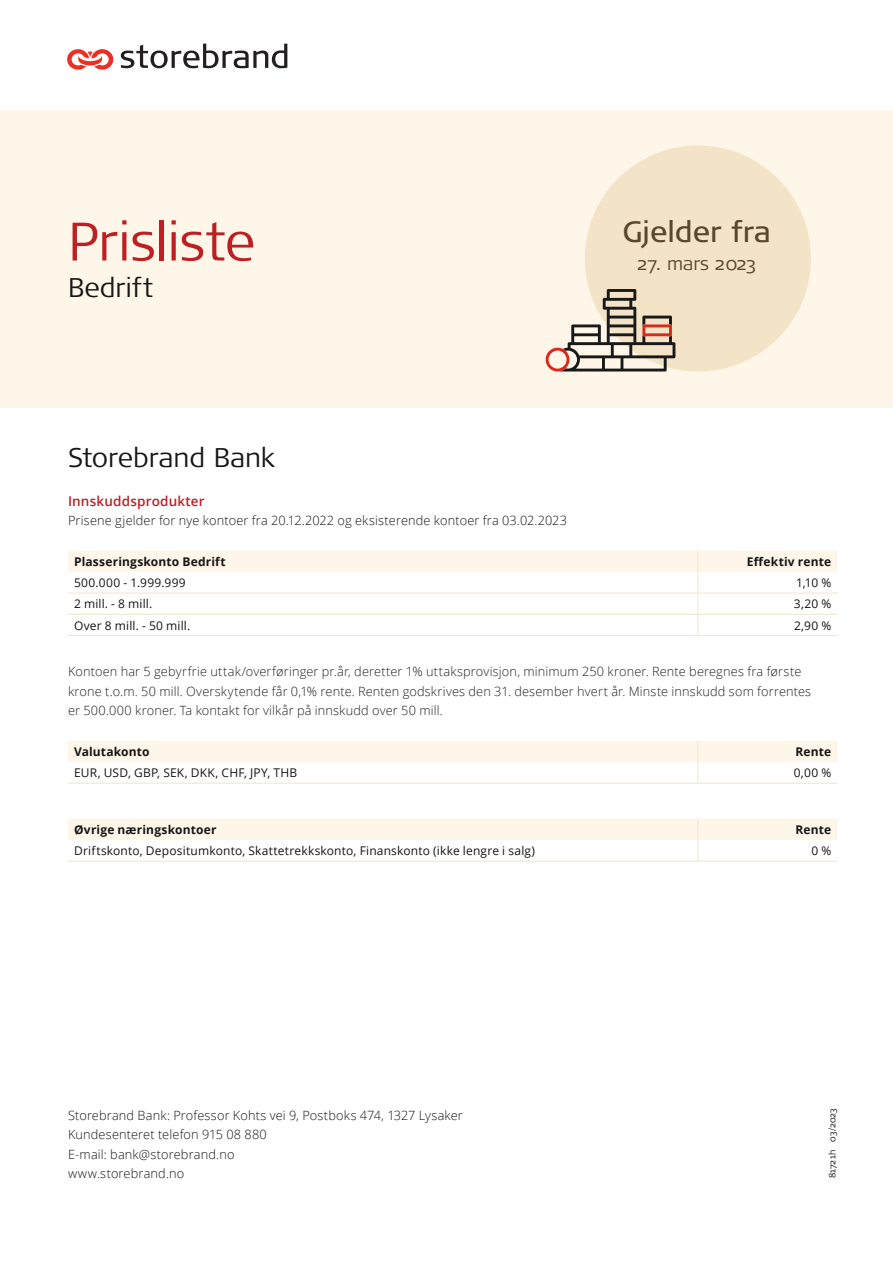
<style>
.page{position:relative;width:893px;height:1263px;background:#fff}
.page>*{position:absolute;margin:0;border:0;box-sizing:border-box;transform-origin:0 0}
.Hovedtittel_mørk_rød{font:300 54px "Signa OT";letter-spacing:-.015em;color:#be1f24}
.t1{font:29.4px "Signa OT";color:#5a462b}
.Undertittel_18_24{font:300 27px "Signa OT";letter-spacing:-.005em;color:#161616}
.t2{font:300 18.75px "Signa OT";color:#5a462b}
.Mellomtittel_1_mørk{font:600 13.5px "Open Sans";letter-spacing:.015em;color:#be1f24}
.Innholdsfortegnelse{font:300 12.75px/19.5px "Open Sans";letter-spacing:.015em;color:#231f20}
.Brødtekst_8_5_13{font:300 12.75px "Open Sans";letter-spacing:.01em;color:#161616}
.Tabell_-_innhold_cel{font:12px "Open Sans";letter-spacing:.015em;color:#161516}
.Tabell_-_overskrift{font:700 12px "Open Sans";letter-spacing:.015em;color:#161516}
.Blankettnummer{font:300 9px "Signa OT";letter-spacing:-.01em;color:#161516}
</style>
<div class="page">
<div style="left:0;top:111px;width:893px;height:297px;background:#fef6e8"></div>
<hr style="left:68px;top:635px;width:630px;height:1px;background:#f4e4c7">
<hr style="left:698px;top:635px;width:139px;height:1px;background:#f4e4c7">
<svg style="left:68px;top:550px;width:769px;height:85px"></svg>
<hr style="left:68px;top:783px;width:630px;height:1px;background:#f4e4c7">
<hr style="left:698px;top:783px;width:139px;height:1px;background:#f4e4c7">
<svg style="left:68px;top:741px;width:769px;height:42px"></svg>
<hr style="left:68px;top:861px;width:630px;height:1px;background:#f4e4c7">
<hr style="left:698px;top:861px;width:139px;height:1px;background:#f4e4c7">
<svg style="left:68px;top:819px;width:769px;height:42px"></svg>
<div style="left:585px;top:145px;width:226px;height:227px;background:#f4e4c7;border-radius:50%"></div>
<svg style="left:546px;top:289px;width:129px;height:82px"></svg>
<svg style="left:67px;top:49px;width:47px;height:21px"></svg>
<svg style="left:121px;top:44px;width:166px;height:24px"></svg>
<p class="Hovedtittel_mørk_rød" style="left:68px;top:210px;width:189px">Prisliste</p>
<p class="Undertittel_18_24" style="left:68px;top:271px;width:87px">Bedrift</p>
<p class="t1" style="left:622px;top:214px;width:150px">Gjelder fra</p>
<p class="t2" style="left:637px;top:253px;width:121px">27. mars 2023</p>
<p class="Undertittel_18_24" style="left:68px;top:441px;width:209px">Storebrand Bank</p>
<p class="Mellomtittel_1_mørk" style="left:68px;top:491px;width:138px">Innskuddsprodukter</p>
<p class="Brødtekst_8_5_13" style="left:68px;top:512px;width:501px">Prisene gjelder for nye kontoer fra 20.12.2022 og eksisterende kontoer fra 03.02.2023</p>
<p class="Tabell_-_overskrift" style="left:74px;top:553px;width:153px">Plasseringskonto Bedrift</p>
<p class="Tabell_-_overskrift" style="left:747px;top:553px;width:86px">Effektiv rente</p>
<p class="Tabell_-_innhold_cel" style="left:74px;top:574px;width:113px">500.000 - 1.999.999</p>
<p class="Tabell_-_innhold_cel" style="left:796px;top:574px;width:37px">1,10 %</p>
<p class="Tabell_-_innhold_cel" style="left:74px;top:596px;width:80px">2 mill. - 8 mill.</p>
<p class="Tabell_-_innhold_cel" style="left:794px;top:596px;width:39px">3,20 %</p>
<p class="Tabell_-_innhold_cel" style="left:74px;top:617px;width:118px">Over 8 mill. - 50 mill.</p>
<p class="Tabell_-_innhold_cel" style="left:794px;top:617px;width:39px">2,90 %</p>
<p class="Innholdsfortegnelse" style="left:68px;top:661px;width:745px">Kontoen har 5 gebyrfrie uttak/overføringer pr.år, deretter 1% uttaksprovisjon, minimum 250 kroner. Rente beregnes fra første krone t.o.m. 50 mill. Overskytende får 0,1% rente. Renten godskrives den 31. desember hvert år. Minste innskudd som forrentes er 500.000 kroner. Ta kontakt for vilkår på innskudd over 50 mill.</p>
<p class="Tabell_-_overskrift" style="left:74px;top:743px;width:77px">Valutakonto</p>
<p class="Tabell_-_overskrift" style="left:795px;top:743px;width:37px">Rente</p>
<p class="Tabell_-_innhold_cel" style="left:74px;top:764px;width:225px">EUR, USD, GBP, SEK, DKK, CHF, JPY, THB</p>
<p class="Tabell_-_innhold_cel" style="left:794px;top:764px;width:39px">0,00 %</p>
<p class="Tabell_-_overskrift" style="left:74px;top:821px;width:144px">Øvrige næringskontoer</p>
<p class="Tabell_-_overskrift" style="left:795px;top:821px;width:37px">Rente</p>
<p class="Tabell_-_innhold_cel" style="left:74px;top:842px;width:463px">Driftskonto, Depositumkonto, Skattetrekkskonto, Finanskonto (ikke lengre i salg)</p>
<p class="Tabell_-_innhold_cel" style="left:811px;top:842px;width:21px">0 %</p>
<p class="Brødtekst_8_5_13" style="left:68px;top:1106px;width:396px">Storebrand Bank: Professor Kohts vei 9, Postboks 474, 1327 Lysaker</p>
<p class="Brødtekst_8_5_13" style="left:68px;top:1126px;width:200px">Kundesenteret telefon 915 08 880</p>
<p class="Brødtekst_8_5_13" style="left:68px;top:1145px;width:168px">E-mail: bank@storebrand.no</p>
<p class="Brødtekst_8_5_13" style="left:68px;top:1165px;width:118px">www.storebrand.no</p>
<p class="Blankettnummer" style="left:827px;top:1178px;width:71px;rotate:-90deg">81721h 03/2023</p>
</div>
